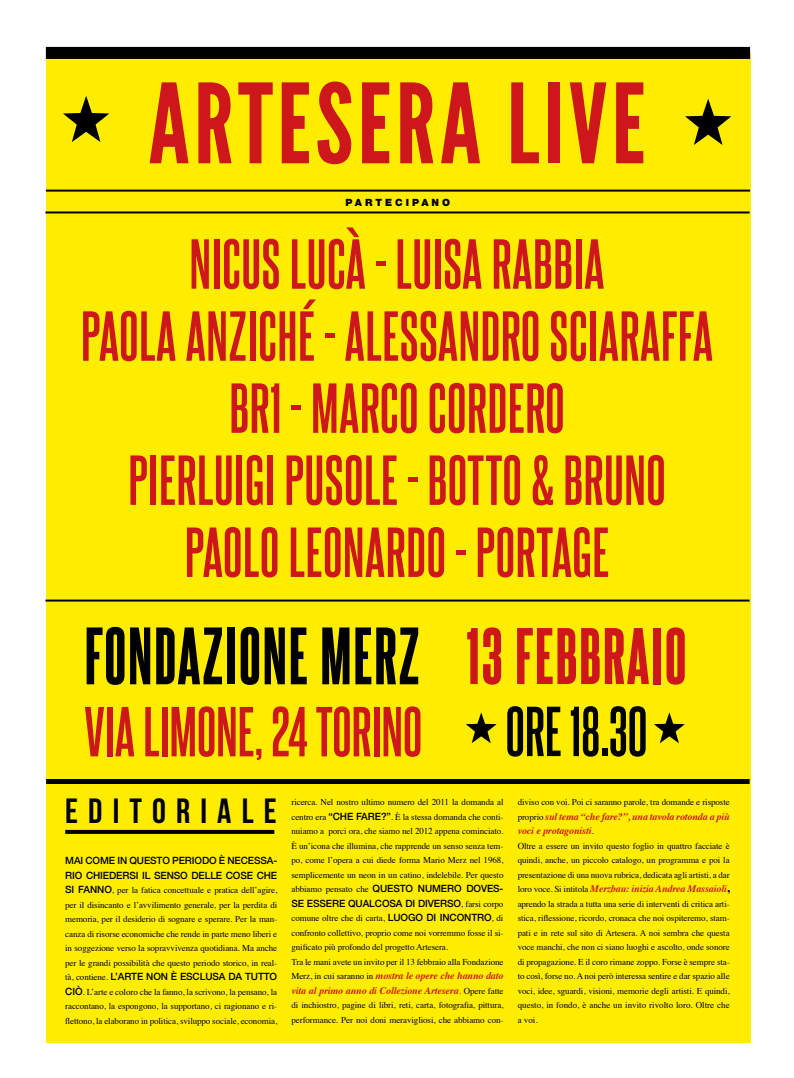
<style>
.page{position:relative;width:794px;height:1078px;background:#fff}
.page>*{position:absolute;margin:0;border:0;box-sizing:border-box;transform-origin:0 0}
.t1{font:110px "League Gothic";letter-spacing:.04em;color:#cd171a}
.t2{font:69px "Steelfish Eb";letter-spacing:.02em;color:#000}
.t3{font:68px "Steelfish Eb";letter-spacing:.02em;color:#cd171a}
.t4{font:700 60px/72px "Steelfish Rg";letter-spacing:.01em;color:#cd171a;text-align:center}
.t5{font:700 60px "Steelfish Rg";color:#000}
.t6{font:35px "Bebas Neue";letter-spacing:.29em;color:#000}
.t7{font:italic 700 10px/14.5px "Times";letter-spacing:-.01em;color:#cd171a}
.t8{font:500 10px/14.5px "Helvetica 65";letter-spacing:-.01em;color:#000}
.t9{font:900 10px "Helvetica Neue";letter-spacing:.3em;color:#000}
.t10{font:9px/14.5px "Times";letter-spacing:-.01em;color:#000;text-align:justify}
.s1{font-family:"Helvetica 65";font-weight:500;font-size:10px}
.s2{font-family:"Times";font-weight:400;font-size:9px}
.s3{font-weight:400;font-style:normal;font-size:9px;color:#000}
.s4{font-weight:400;font-style:normal}
.s5{font-style:normal;font-size:12px;color:#000}
</style>
<div class="page">
<div style="left:46px;top:53px;width:704px;height:988px;background:#ffed00"></div>
<hr style="left:46px;top:189px;width:704px;height:2px;background:#000">
<div style="left:46px;top:47px;width:704px;height:12px;background:#000"></div>
<svg style="left:63px;top:96px;width:46px;height:46px"></svg>
<svg style="left:685px;top:99px;width:46px;height:46px"></svg>
<hr style="left:45px;top:599px;width:704px;height:2px;background:#000">
<svg style="left:466px;top:712px;width:30px;height:31px"></svg>
<hr style="left:45px;top:211px;width:704px;height:2px;background:#000">
<div style="left:46px;top:778px;width:703px;height:5px;background:#000"></div>
<svg style="left:65px;top:829px;width:209px;height:4px"></svg>
<svg style="left:654px;top:712px;width:31px;height:31px"></svg>
<h1 class="t1" style="left:148px;top:61px;width:498px">ARTESERA LIVE</h1>
<p class="t9" style="left:345px;top:196px;width:106px">PARTECIPANO</p>
<h3 class="t4" style="left:81px;top:226px;width:633px">NICUS LUCÀ - LUISA RABBIA<br>PAOLA ANZICHÉ - ALESSANDRO SCIARAFFA<br>BR1 - MARCO CORDERO<br>PIERLUIGI PUSOLE - BOTTO &amp; BRUNO<br>PAOLO LEONARDO - PORTAGE</h3>
<h2 class="t2" style="left:84px;top:613px;width:337px">FONDAZIONE MERZ</h2>
<h3 class="t4" style="left:84px;top:694px;width:339px">VIA LIMONE, 24 TORINO</h3>
<h3 class="t3" style="left:466px;top:614px;width:222px">13 FEBBRAIO</h3>
<h3 class="t5" style="left:505px;top:694px;width:143px">ORE 18.30</h3>
<h3 class="t6" style="left:65px;top:791px;width:213px">EDITORIALE</h3>
<p class="t8" style="left:65px;top:853px;width:213px">MAI COME IN QUESTO PERIODO È NECESSA-<br>RIO CHIEDERSI IL SENSO DELLE COSE CHE</p>
<p class="t10" style="left:65px;top:881px;width:214px"><span class="s1">SI FANNO</span>, per la fatica concettuale e pratica dell’agire, per il disincanto e l’avvilimento generale, per la perdita di memoria, per il desiderio di sognare e sperare. Per la man&shy;canza di risorse economiche che rende in parte meno liberi e in soggezione verso la sopravvivenza quotidiana. Ma anche per le grandi possibilità che questo periodo storico, in real-</p>
<p class="t8" style="left:65px;top:969px;width:213px"><span class="s2">tà, contiene.</span> L’ARTE NON È ESCLUSA DA TUTTO</p>
<p class="t10" style="left:65px;top:983px;width:213px"><span class="s1">CIÒ</span>. L’arte e coloro che la fanno, la scrivono, la pensano, la raccontano, la espongono, la supportano, ci ragionano e ri&shy;flettono, la elaborano in politica, sviluppo sociale, economia,</p>
<p class="t10" style="left:291px;top:794px;width:214px">ricerca. Nel nostro ultimo numero del 2011 la domanda al centro era <span class="s1">“CHE FARE?”</span>. È la stessa domanda che conti&shy;nuiamo a porci ora, che siamo nel 2012 appena cominciato.<br>È un’icona che illumina, che rapprende un senso senza tem&shy;po, come l’opera a cui diede forma Mario Merz nel 1968, semplicemente un neon in un catino, indelebile. Per questo</p>
<p class="t8" style="left:291px;top:881px;width:213px"><span class="s2">abbiamo pensato che</span> QUESTO NUMERO DOVES-<br>SE ESSERE QUALCOSA DI DIVERSO<span class="s2">, farsi corpo</span></p>
<p class="t10" style="left:291px;top:910px;width:214px;text-align:left">comune oltre che di carta, <span class="s1">LUOGO DI INCONTRO</span>, di confronto collettivo, proprio come noi vorremmo fosse il si&shy;gnificato più profondo del progetto Artesera.<br>Tra le mani avete un invito per il 13 febbraio alla Fondazione</p>
<p class="t7" style="left:291px;top:967px;width:213px"><span class="s3">Merz, in cui saranno in</span> mostra le opere che hanno dato vita al primo anno di Collezione Artesera<span class="s4">.</span> <span class="s3">Opere fatte</span></p>
<p class="t10" style="left:291px;top:997px;width:214px">di inchiostro, pagine di libri, reti, carta, fotografia, pittura, performance. Per noi doni meravigliosi, che abbiamo con-</p>
<p class="t10" style="left:517px;top:794px;width:214px">diviso con voi. Poi ci saranno parole, tra domande e risposte</p>
<p class="t7" style="left:517px;top:808px;width:213px"><span class="s3">proprio</span> sul tema “che fare?”, una tavola rotonda a più voci e protagonisti<span class="s3">.</span></p>
<p class="t10" style="left:517px;top:837px;width:214px">Oltre a essere un invito questo foglio in quattro facciate è quindi, anche, un piccolo catalogo, un programma e poi la presentazione di una nuova rubrica, dedicata agli artisti, a dar</p>
<p class="t7" style="left:517px;top:880px;width:213px"><span class="s3">loro voce. Si intitola</span> Merzbau: inizia Andrea Massaioli<span class="s5">,</span></p>
<p class="t10" style="left:517px;top:895px;width:214px">aprendo la strada a tutta una serie di interventi di critica arti&shy;stica, riflessione, ricordo, cronaca che noi ospiteremo, stam&shy;pati e in rete sul sito di Artesera. A noi sembra che questa voce manchi, che non ci siano luoghi e ascolto, onde sonore di propagazione. E il coro rimane zoppo. Forse è sempre sta&shy;to così, forse no. A noi però interessa sentire e dar spazio alle voci, idee, sguardi, visioni, memorie degli artisti. E quindi, questo, in fondo, è anche un invito rivolto loro. Oltre che a voi.</p>
</div>
